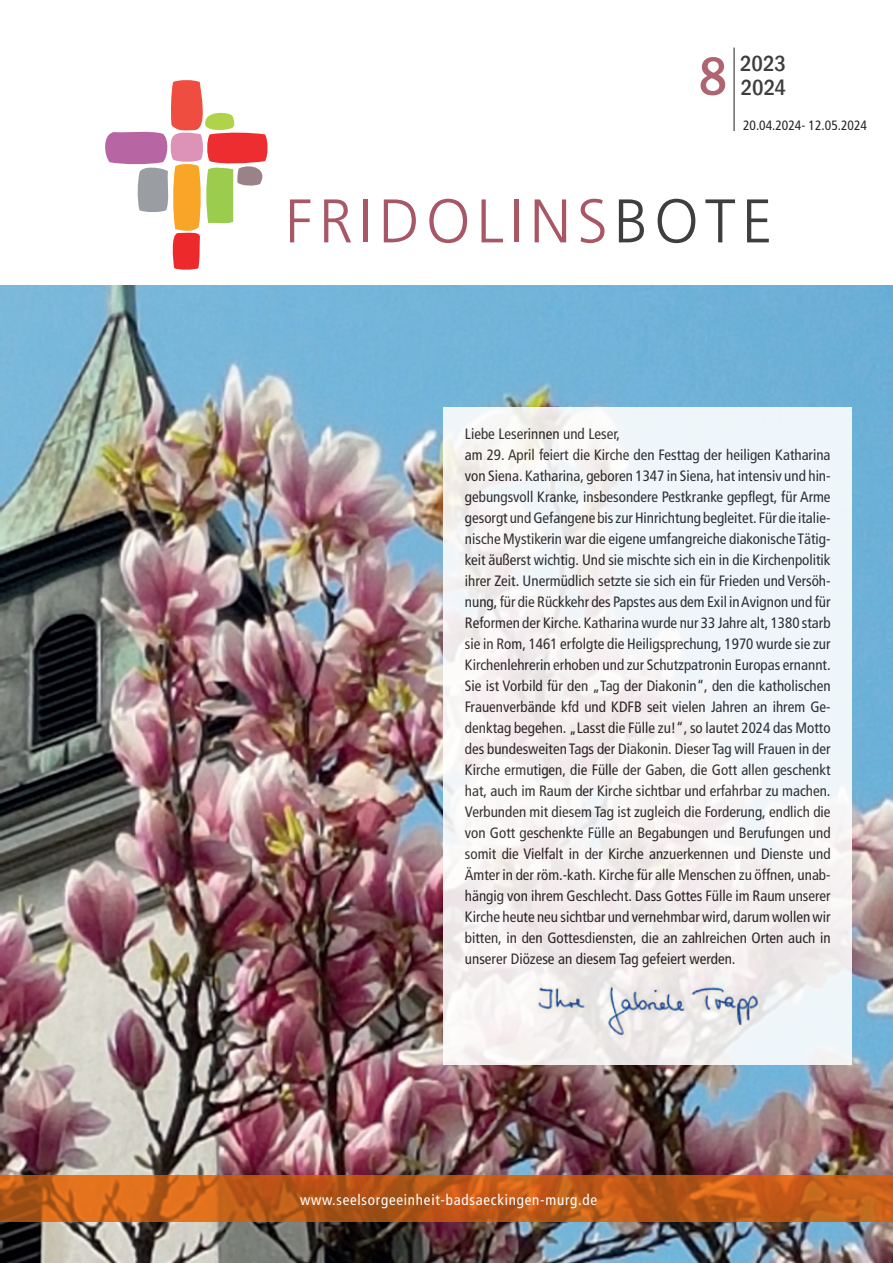
<style>
.page{position:relative;width:893px;height:1263px;background:#fff}
.page>*{position:absolute;margin:0;border:0;box-sizing:border-box;transform-origin:0 0}
.t1{font:300 61.5px "Frutiger LT";letter-spacing:.1em;color:#a85767}
.t2{font:500 condensed 55.5px "Franklin Gothic";color:#af6571}
.t3{font:500 condensed 22.5px/24px "Franklin Gothic";color:#3e3e3f}
.t4{font:condensed 15px/21px "Frutiger LT";color:#231f20}
.t5{font:condensed 15px "Frutiger LT";letter-spacing:.05em;color:#fff}
.t6{font:condensed 13.5px "Frutiger LT";color:#231f20}
.s1{color:#3e3e3f}
</style>
<div class="page">
<img style="left:0;top:286px;width:893px;height:977px">
<svg style="left:105px;top:80px;width:163px;height:190px"></svg>
<svg style="left:0;top:1175px;width:893px;height:47px;background:#bf5c18"></svg>
<hr style="left:734px;top:48px;width:1px;height:83px;background:#231f20">
<svg style="left:444px;top:407px;width:408px;height:657px;fill:#f1f6f7"></svg>
<img style="left:504px;top:980px;width:287px;height:67px">
<h2 class="t2" style="left:699px;top:40px;width:30px">8</h2>
<h3 class="t3" style="left:740px;top:51px;width:47px">2023<br>2024</h3>
<p class="t6" style="left:743px;top:117px;width:125px">20.04.2024- 12.05.2024</p>
<h1 class="t1" style="left:285px;top:186px;width:489px">FRIDOLINS<span class="s1">BOTE</span></h1>
<p class="t4" style="left:465px;top:424px;width:367px">Liebe Leserinnen und Leser,<br>am 29. April feiert die Kirche den Festtag der heiligen Katharina von Siena. Katharina, geboren 1347 in Siena, hat intensiv und hin&shy;gebungsvoll Kranke, insbesondere Pestkranke gepflegt, für Arme gesorgt und Gefangene bis zur Hinrichtung begleitet. Für die italie&shy;nische Mystikerin war die eigene umfangreiche diakonische Tätig&shy;keit äußerst wichtig. Und sie mischte sich ein in die Kirchenpolitik ihrer Zeit. Unermüdlich setzte sie sich ein für Frieden und Versöh&shy;nung, für die Rückkehr des Papstes aus dem Exil in Avignon und für Reformen der Kirche. Katharina wurde nur 33 Jahre alt, 1380 starb sie in Rom, 1461 erfolgte die Heiligsprechung, 1970 wurde sie zur Kirchenlehrerin erhoben und zur Schutzpatronin Europas ernannt.<br>Sie ist Vorbild für den „Tag der Diakonin“, den die katholischen Frauenverbände kfd und KDFB seit vielen Jahren an ihrem Ge&shy;denktag begehen. „Lasst die Fülle zu!“, so lautet 2024 das Motto des bundesweiten Tags der Diakonin. Dieser Tag will Frauen in der Kirche ermutigen, die Fülle der Gaben, die Gott allen geschenkt hat, auch im Raum der Kirche sichtbar und erfahrbar zu machen.<br>Verbunden mit diesem Tag ist zugleich die Forderung, endlich die von Gott geschenkte Fülle an Begabungen und Berufungen und somit die Vielfalt in der Kirche anzuerkennen und Dienste und Ämter in der röm.-kath. Kirche für alle Menschen zu öffnen, unab&shy;hängig von ihrem Geschlecht. Dass Gottes Fülle im Raum unserer Kirche heute neu sichtbar und vernehmbar wird, darum wollen wir bitten, in den Gottesdiensten, die an zahlreichen Orten auch in unserer Diözese an diesem Tag gefeiert werden.</p>
<p class="t5" style="left:300px;top:1191px;width:299px">www.seelsorgeeinheit-badsaeckingen-murg.de</p>
</div>
